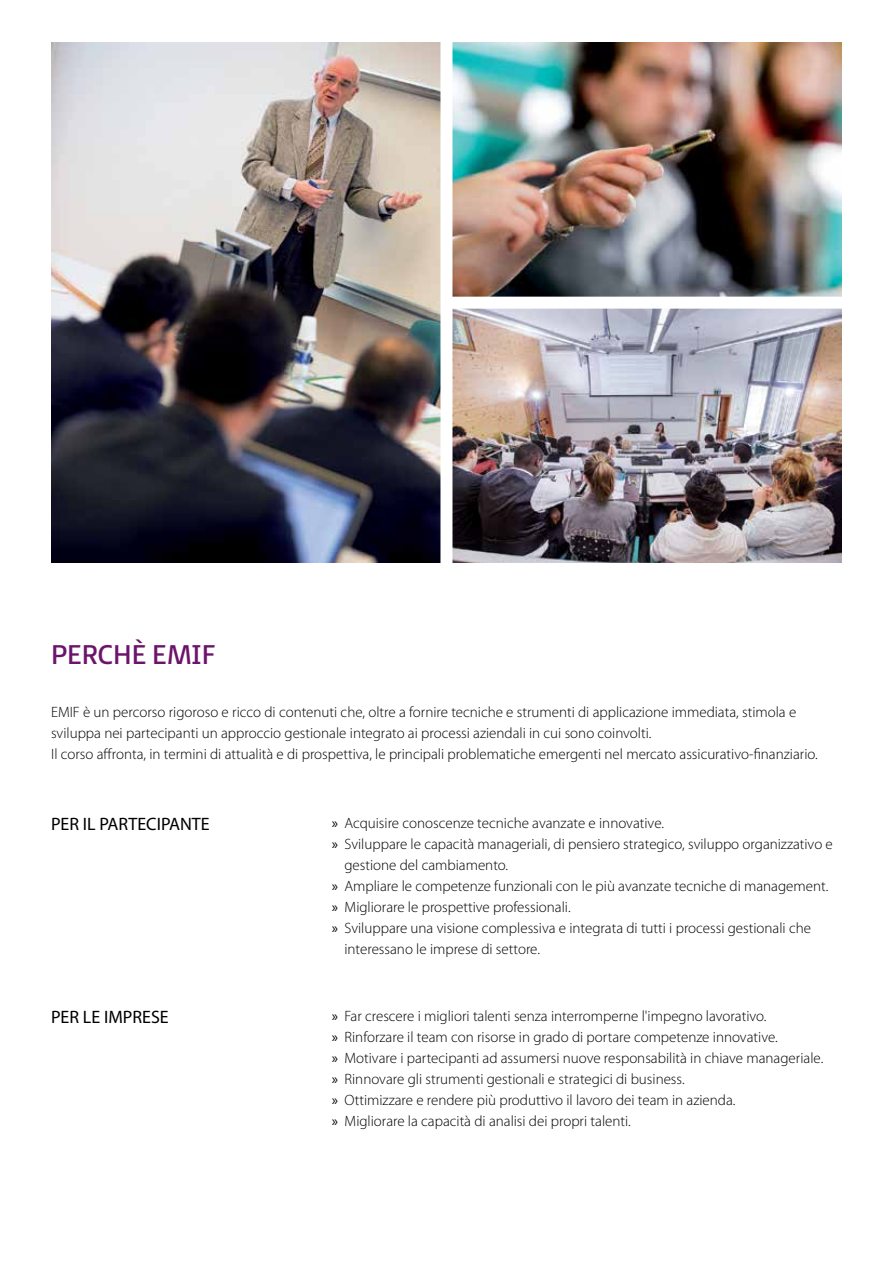
<style>
.page{position:relative;width:893px;height:1263px;background:#fff}
.page>*{position:absolute;margin:0;border:0;box-sizing:border-box;transform-origin:0 0}
.t1{font:27px "FS Millbank";color:#6c146b}
.t2{font:18px "Myriad Pro";color:#000}
.t3{font:300 15px/21px "Myriad Pro";color:#000}
.s1{font-weight:400}
</style>
<div class="page">
<img style="left:51px;top:43px;width:791px;height:520px">
<div style="left:440px;top:33px;width:12px;height:543px;background:#fff"></div>
<div style="left:446px;top:297px;width:407px;height:12px;background:#fff"></div>
<h1 class="t1" style="left:51px;top:632px;width:166px">PERCHÈ EMIF</h1>
<p class="t3" style="left:51px;top:702px;width:768px">EMIF è un percorso rigoroso e ricco di contenuti che, oltre a fornire tecniche e strumenti di applicazione immediata, stimola e sviluppa nei partecipanti un approccio gestionale integrato ai processi aziendali in cui sono coinvolti.<br>Il corso affronta, in termini di attualità e di prospettiva, le principali problematiche emergenti nel mercato assicurativo-finanziario.</p>
<p class="t2" style="left:51px;top:813px;width:160px">PER IL PARTECIPANTE</p>
<p class="t2" style="left:51px;top:1006px;width:119px">PER LE IMPRESE</p>
<p class="t3" style="left:332px;top:812px;width:334px"><span class="s1">»</span> Acquisire conoscenze tecniche avanzate e innovative.</p>
<p class="t3" style="left:332px;top:833px;width:503px"><span class="s1">»</span> Sviluppare le capacità manageriali, di pensiero strategico, sviluppo organizzativo e</p>
<p class="t3" style="left:344px;top:854px;width:165px">gestione del cambiamento.</p>
<p class="t3" style="left:332px;top:875px;width:498px"><span class="s1">»</span> Ampliare le competenze funzionali con le più avanzate tecniche di management.</p>
<p class="t3" style="left:332px;top:896px;width:240px"><span class="s1">»</span> Migliorare le prospettive professionali.</p>
<p class="t3" style="left:332px;top:917px;width:481px"><span class="s1">»</span> Sviluppare una visione complessiva e integrata di tutti i processi gestionali che</p>
<p class="t3" style="left:344px;top:938px;width:197px">interessano le imprese di settore.</p>
<p class="t3" style="left:332px;top:1006px;width:493px"><span class="s1">»</span> Far crescere i migliori talenti senza interromperne l'impegno lavorativo.<br><span class="s1">»</span> Rinforzare il team con risorse in grado di portare competenze innovative.<br><span class="s1">»</span> Motivare i partecipanti ad assumersi nuove responsabilità in chiave manageriale. <span class="s1">»</span> Rinnovare gli strumenti gestionali e strategici di business.<br><span class="s1">»</span> Ottimizzare e rendere più produttivo il lavoro dei team in azienda.<br><span class="s1">»</span> Migliorare la capacità di analisi dei propri talenti.</p>
</div>
